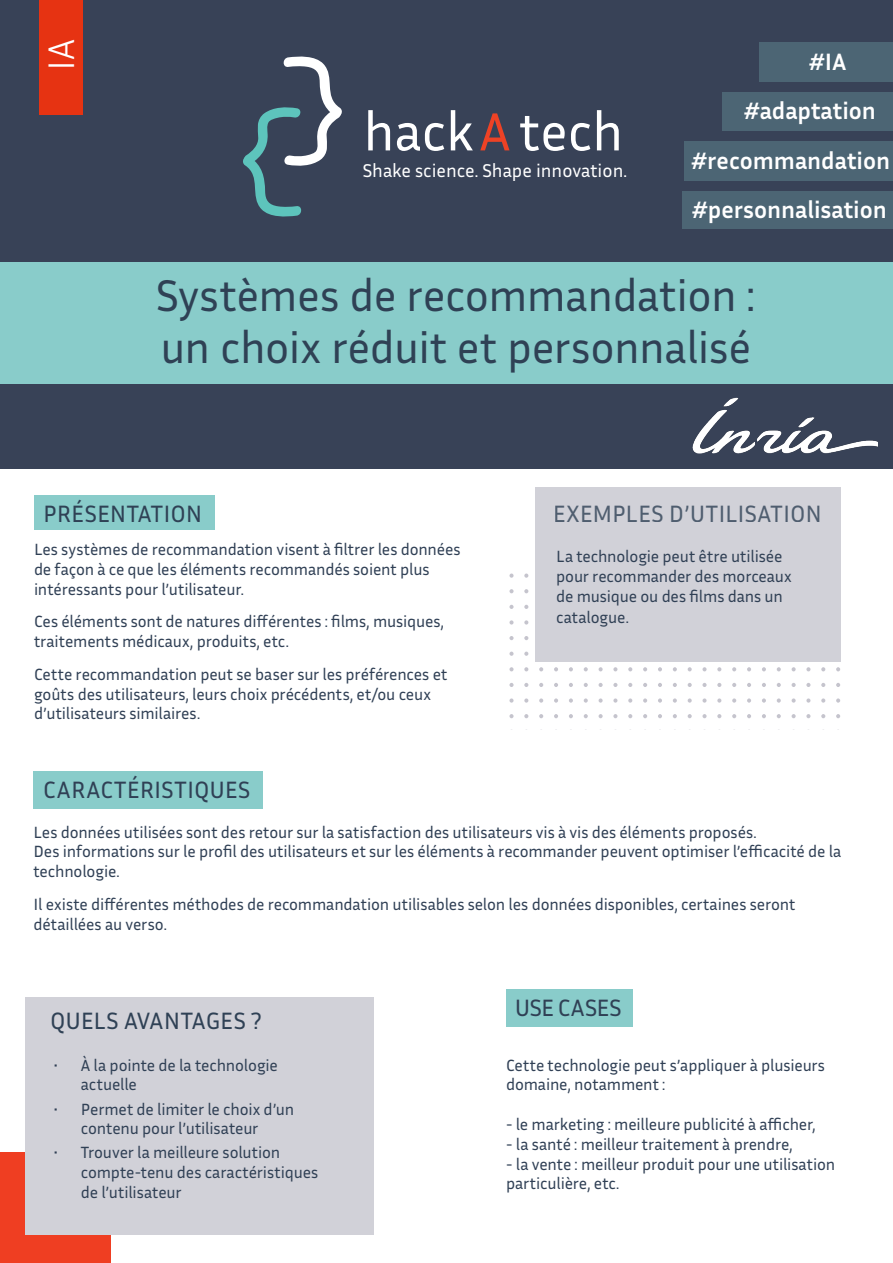
<style>
.page{position:relative;width:893px;height:1263px;background:#fff}
.page>*{position:absolute;margin:0;border:0;box-sizing:border-box;transform-origin:0 0}
.t1{font:54.45px "Inria Sans";color:#fff}
.t2{font:45px/52.5px "Inria Sans";letter-spacing:-.01em;color:#2f4155}
.t3{font:300 37.5px "Inria Sans";color:#fff}
.t4{font:24px "Inria Sans";color:#2f4155}
.t5{font:700 24px "Inria Sans";color:#fff}
.t6{font:24px "Inria Sans";letter-spacing:.005em;color:#304055}
.t7{font:18.75px "Inria Sans";color:#fff}
.t8{font:16.5px/19.8px "Inria Sans";letter-spacing:-.01em;color:#304055}
.s1{color:#ee4225}
</style>
<div class="page">
<div style="left:506px;top:989px;width:126px;height:38px;background:#89ccca"></div>
<div style="left:34px;top:495px;width:181px;height:35px;background:#89ccca"></div>
<div style="left:0;top:0;width:893px;height:468px;background:#384257"></div>
<div style="left:39px;top:0;width:44px;height:114px;background:#e63312"></div>
<div style="left:0;top:263px;width:893px;height:121px;background:#89ccca"></div>
<div style="left:0;top:1152px;width:111px;height:111px;background:#ef3e22"></div>
<div style="left:26px;top:997px;width:348px;height:238px;background:#d1d1d8"></div>
<svg style="left:509px;top:714px;width:5px;height:4px"></svg>
<svg style="left:509px;top:698px;width:5px;height:5px"></svg>
<svg style="left:509px;top:683px;width:5px;height:4px"></svg>
<svg style="left:509px;top:667px;width:5px;height:4px"></svg>
<svg style="left:509px;top:652px;width:5px;height:4px"></svg>
<svg style="left:509px;top:636px;width:5px;height:4px"></svg>
<svg style="left:509px;top:620px;width:5px;height:4px"></svg>
<svg style="left:509px;top:605px;width:5px;height:4px"></svg>
<svg style="left:509px;top:589px;width:5px;height:4px"></svg>
<svg style="left:509px;top:573px;width:5px;height:5px"></svg>
<svg style="left:524px;top:714px;width:4px;height:4px"></svg>
<svg style="left:524px;top:698px;width:4px;height:5px"></svg>
<svg style="left:524px;top:683px;width:4px;height:4px"></svg>
<svg style="left:524px;top:667px;width:4px;height:4px"></svg>
<svg style="left:524px;top:652px;width:4px;height:4px"></svg>
<svg style="left:524px;top:636px;width:4px;height:4px"></svg>
<svg style="left:524px;top:620px;width:4px;height:4px"></svg>
<svg style="left:524px;top:605px;width:4px;height:4px"></svg>
<svg style="left:524px;top:589px;width:4px;height:4px"></svg>
<svg style="left:524px;top:573px;width:4px;height:5px"></svg>
<svg style="left:539px;top:714px;width:4px;height:4px"></svg>
<svg style="left:539px;top:698px;width:4px;height:5px"></svg>
<svg style="left:539px;top:683px;width:4px;height:4px"></svg>
<svg style="left:539px;top:667px;width:4px;height:4px"></svg>
<svg style="left:554px;top:714px;width:4px;height:4px"></svg>
<svg style="left:554px;top:698px;width:4px;height:5px"></svg>
<svg style="left:554px;top:683px;width:4px;height:4px"></svg>
<svg style="left:554px;top:667px;width:4px;height:4px"></svg>
<svg style="left:569px;top:714px;width:4px;height:4px"></svg>
<svg style="left:569px;top:698px;width:4px;height:5px"></svg>
<svg style="left:569px;top:683px;width:4px;height:4px"></svg>
<svg style="left:569px;top:667px;width:4px;height:4px"></svg>
<svg style="left:584px;top:714px;width:4px;height:4px"></svg>
<svg style="left:584px;top:698px;width:4px;height:5px"></svg>
<svg style="left:584px;top:683px;width:4px;height:4px"></svg>
<svg style="left:584px;top:667px;width:4px;height:4px"></svg>
<svg style="left:599px;top:714px;width:4px;height:4px"></svg>
<svg style="left:599px;top:698px;width:4px;height:5px"></svg>
<svg style="left:599px;top:683px;width:4px;height:4px"></svg>
<svg style="left:599px;top:667px;width:4px;height:4px"></svg>
<svg style="left:613px;top:714px;width:4px;height:4px"></svg>
<svg style="left:613px;top:698px;width:4px;height:5px"></svg>
<svg style="left:613px;top:683px;width:4px;height:4px"></svg>
<svg style="left:613px;top:667px;width:4px;height:4px"></svg>
<svg style="left:628px;top:714px;width:4px;height:4px"></svg>
<svg style="left:628px;top:698px;width:4px;height:5px"></svg>
<svg style="left:628px;top:683px;width:4px;height:4px"></svg>
<svg style="left:628px;top:667px;width:4px;height:4px"></svg>
<svg style="left:643px;top:714px;width:4px;height:4px"></svg>
<svg style="left:643px;top:698px;width:4px;height:5px"></svg>
<svg style="left:643px;top:683px;width:4px;height:4px"></svg>
<svg style="left:643px;top:667px;width:4px;height:4px"></svg>
<svg style="left:658px;top:714px;width:4px;height:4px"></svg>
<svg style="left:658px;top:698px;width:4px;height:5px"></svg>
<svg style="left:658px;top:683px;width:4px;height:4px"></svg>
<svg style="left:658px;top:667px;width:4px;height:4px"></svg>
<svg style="left:673px;top:714px;width:4px;height:4px"></svg>
<svg style="left:673px;top:698px;width:4px;height:5px"></svg>
<svg style="left:673px;top:683px;width:4px;height:4px"></svg>
<svg style="left:673px;top:667px;width:4px;height:4px"></svg>
<svg style="left:688px;top:714px;width:4px;height:4px"></svg>
<svg style="left:688px;top:698px;width:4px;height:5px"></svg>
<svg style="left:688px;top:683px;width:4px;height:4px"></svg>
<svg style="left:688px;top:667px;width:4px;height:4px"></svg>
<svg style="left:702px;top:714px;width:5px;height:4px"></svg>
<svg style="left:702px;top:698px;width:5px;height:5px"></svg>
<svg style="left:702px;top:683px;width:5px;height:4px"></svg>
<svg style="left:702px;top:667px;width:5px;height:4px"></svg>
<svg style="left:717px;top:714px;width:4px;height:4px"></svg>
<svg style="left:717px;top:698px;width:4px;height:5px"></svg>
<svg style="left:717px;top:683px;width:4px;height:4px"></svg>
<svg style="left:717px;top:667px;width:4px;height:4px"></svg>
<svg style="left:732px;top:714px;width:4px;height:4px"></svg>
<svg style="left:732px;top:698px;width:4px;height:5px"></svg>
<svg style="left:732px;top:683px;width:4px;height:4px"></svg>
<svg style="left:732px;top:667px;width:4px;height:4px"></svg>
<svg style="left:747px;top:714px;width:4px;height:4px"></svg>
<svg style="left:747px;top:698px;width:4px;height:5px"></svg>
<svg style="left:747px;top:683px;width:4px;height:4px"></svg>
<svg style="left:747px;top:667px;width:4px;height:4px"></svg>
<svg style="left:762px;top:714px;width:4px;height:4px"></svg>
<svg style="left:762px;top:698px;width:4px;height:5px"></svg>
<svg style="left:762px;top:683px;width:4px;height:4px"></svg>
<svg style="left:762px;top:667px;width:4px;height:4px"></svg>
<svg style="left:777px;top:714px;width:4px;height:4px"></svg>
<svg style="left:777px;top:698px;width:4px;height:5px"></svg>
<svg style="left:777px;top:683px;width:4px;height:4px"></svg>
<svg style="left:777px;top:667px;width:4px;height:4px"></svg>
<svg style="left:792px;top:714px;width:4px;height:4px"></svg>
<svg style="left:792px;top:698px;width:4px;height:5px"></svg>
<svg style="left:792px;top:683px;width:4px;height:4px"></svg>
<svg style="left:792px;top:667px;width:4px;height:4px"></svg>
<svg style="left:806px;top:714px;width:4px;height:4px"></svg>
<svg style="left:806px;top:698px;width:4px;height:5px"></svg>
<svg style="left:806px;top:683px;width:4px;height:4px"></svg>
<svg style="left:806px;top:667px;width:4px;height:4px"></svg>
<svg style="left:821px;top:714px;width:4px;height:4px"></svg>
<svg style="left:821px;top:698px;width:4px;height:5px"></svg>
<svg style="left:821px;top:683px;width:4px;height:4px"></svg>
<svg style="left:821px;top:667px;width:4px;height:4px"></svg>
<svg style="left:836px;top:714px;width:4px;height:4px"></svg>
<svg style="left:836px;top:698px;width:4px;height:5px"></svg>
<svg style="left:836px;top:683px;width:4px;height:4px"></svg>
<svg style="left:836px;top:667px;width:4px;height:4px"></svg>
<div style="left:536px;top:488px;width:305px;height:174px;background:#d1d1d8"></div>
<div style="left:759px;top:43px;width:134px;height:39px;background:#4c6574"></div>
<div style="left:685px;top:141px;width:208px;height:40px;background:#4c6574"></div>
<div style="left:682px;top:191px;width:211px;height:38px;background:#4c6574"></div>
<div style="left:723px;top:92px;width:170px;height:38px;background:#4c6574"></div>
<img style="left:692px;top:397px;width:185px;height:57px">
<div style="left:33px;top:771px;width:230px;height:37px;background:#89ccca"></div>
<svg style="left:243px;top:56px;width:99px;height:161px"></svg>
<p class="t3" style="left:37px;top:71px;width:34px;rotate:-90deg">IA</p>
<p class="t1" style="left:363px;top:97px;width:261px">hack<span class="s1">A</span> tech</p>
<p class="t7" style="left:363px;top:159px;width:266px">Shake science. Shape innovation.</p>
<p class="t5" style="left:809px;top:47px;width:39px">#IA</p>
<p class="t5" style="left:744px;top:96px;width:133px">#adaptation</p>
<p class="t5" style="left:691px;top:146px;width:200px">#recommandation</p>
<p class="t5" style="left:692px;top:195px;width:196px">#personnalisation</p>
<p class="t2" style="left:156px;top:268px;width:601px">Systèmes de recommandation : un choix réduit et personnalisé</p>
<p class="t4" style="left:43px;top:498px;width:161px">PRÉSENTATION</p>
<p class="t8" style="left:34px;top:539px;width:428px">Les systèmes de recommandation visent à filtrer les données de façon à ce que les éléments recommandés soient plus intéressants pour l’utilisateur.</p>
<p class="t8" style="left:34px;top:611px;width:412px">Ces éléments sont de natures différentes : films, musiques, traitements médicaux, produits, etc.</p>
<p class="t8" style="left:34px;top:664px;width:415px">Cette recommandation peut se baser sur les préférences et goûts des utilisateurs, leurs choix précédents, et/ou ceux d’utilisateurs similaires.</p>
<p class="t6" style="left:43px;top:774px;width:209px">CARACTÉRISTIQUES</p>
<h3 class="t4" style="left:553px;top:498px;width:271px">EXEMPLES D’UTILISATION</h3>
<p class="t8" style="left:556px;top:546px;width:237px">La technologie peut être utilisée pour recommander des morceaux de musique ou des films dans un</p>
<p class="t8" style="left:556px;top:607px;width:74px">catalogue.</p>
<p class="t8" style="left:33px;top:822px;width:809px">Les données utilisées sont des retour sur la satisfaction des utilisateurs vis à vis des éléments proposés.<br>Des informations sur le profil des utilisateurs et sur les éléments à recommander peuvent optimiser l’efficacité de la technologie.</p>
<p class="t8" style="left:33px;top:894px;width:763px">Il existe différentes méthodes de recommandation utilisables selon les données disponibles, certaines seront détaillées au verso.</p>
<p class="t4" style="left:50px;top:1005px;width:213px">QUELS AVANTAGES ?</p>
<p class="t8" style="left:81px;top:1055px;width:199px;text-indent:-27px">• À la pointe de la technologie actuelle</p>
<p class="t8" style="left:54px;top:1098px;width:242px;text-align:center">• Permet de limiter le choix d’un contenu pour l’utilisateur</p>
<p class="t8" style="left:81px;top:1142px;width:239px;text-indent:-27px">• Trouver la meilleure solution compte-tenu des caractéristiques de l’utilisateur</p>
<p class="t6" style="left:515px;top:992px;width:108px">USE CASES</p>
<p class="t8" style="left:506px;top:1055px;width:320px">Cette technologie peut s’appliquer à plusieurs domaine, notamment :</p>
<p class="t8" style="left:506px;top:1114px;width:311px">- le marketing : meilleure publicité à afficher,</p>
<p class="t8" style="left:506px;top:1134px;width:288px">- la santé : meilleur traitement à prendre,</p>
<p class="t8" style="left:506px;top:1154px;width:331px">- la vente : meilleur produit pour une utilisation particulière, etc.</p>
</div>
